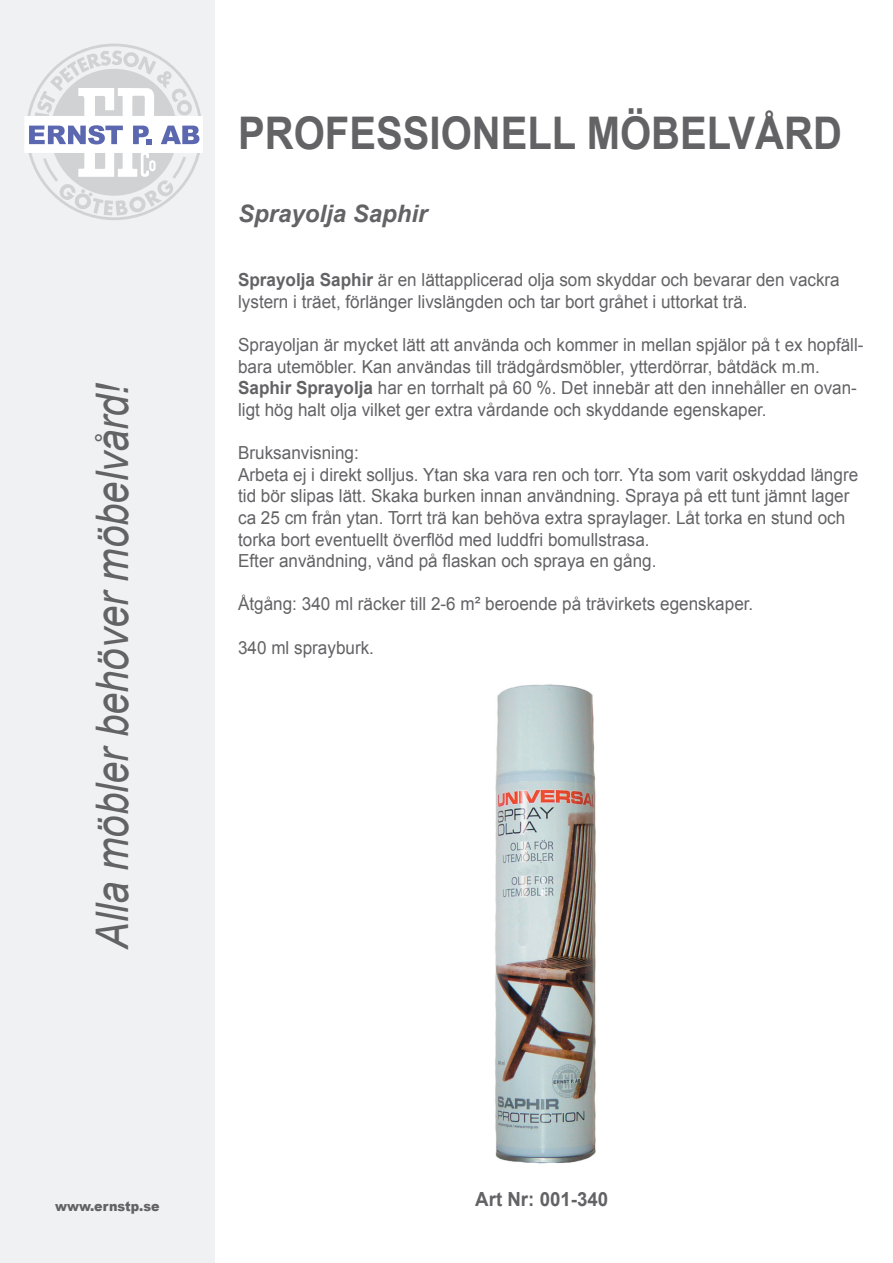
<style>
.page{position:relative;width:893px;height:1263px;background:#fff}
.page>*{position:absolute;margin:0;border:0;box-sizing:border-box;transform-origin:0 0}
.t1{font:italic 45px "Arial";color:#636366;scale:.89 1}
.t2{font:700 45px "Arial";color:#636366;scale:.89 1}
.t3{font:italic 700 24px "Arial";color:#636366}
.t4{font:700 19.5px "Arial";color:#636366;scale:.96 1}
.t5{font:18px/21.6px "Arial";color:#636366;scale:.95 1}
.t6{font:900 13.5px "Arial";color:#636366;scale:.94 1}
.s1{font-weight:700}
</style>
<div class="page">
<div style="left:0;top:0;width:215px;height:1263px;background:#f0f1f2"></div>
<svg style="left:25px;top:44px;width:178px;height:176px"></svg>
<img style="left:495px;top:684px;width:101px;height:480px">
<h1 class="t1" style="left:83px;top:949px;width:638px;rotate:-90deg">Alla möbler behöver möbelvård!</h1>
<h1 class="t2" style="left:238px;top:104px;width:680px">PROFESSIONELL MÖBELVÅRD</h1>
<h2 class="t3" style="left:238px;top:198px;width:191px">Sprayolja Saphir</h2>
<p class="t5" style="left:238px;top:269px;width:635px"><span class="s1">Sprayolja Saphir</span> är en lättapplicerad olja som skyddar och bevarar den vackra lystern i träet, förlänger livslängden och tar bort gråhet i uttorkat trä.</p>
<p class="t5" style="left:238px;top:334px;width:660px">Sprayoljan är mycket lätt att använda och kommer in mellan spjälor på t ex hopfäll&shy;bara utemöbler. Kan användas till trädgårdsmöbler, ytterdörrar, båtdäck m.m.<br><span class="s1">Saphir Sprayolja</span> har en torrhalt på 60 %. Det innebär att den innehåller en ovan&shy;ligt hög halt olja vilket ger extra vårdande och skyddande egenskaper.</p>
<p class="t5" style="left:238px;top:442px;width:654px">Bruksanvisning:<br>Arbeta ej i direkt solljus. Ytan ska vara ren och torr. Yta som varit oskyddad längre tid bör slipas lätt. Skaka burken innan användning. Spraya på ett tunt jämnt lager ca 25 cm från ytan. Torrt trä kan behöva extra spraylager. Låt torka en stund och torka bort eventuellt överflöd med luddfri bomullstrasa.<br>Efter användning, vänd på flaskan och spraya en gång.</p>
<p class="t5" style="left:238px;top:593px;width:544px">Åtgång: 340 ml räcker till 2-6 m² beroende på trävirkets egenskaper.</p>
<p class="t5" style="left:238px;top:637px;width:145px">340 ml sprayburk.</p>
<p class="t6" style="left:55px;top:1196px;width:113px">www.ernstp.se</p>
<p class="t4" style="left:475px;top:1186px;width:140px">Art Nr: 001-340</p>
</div>
